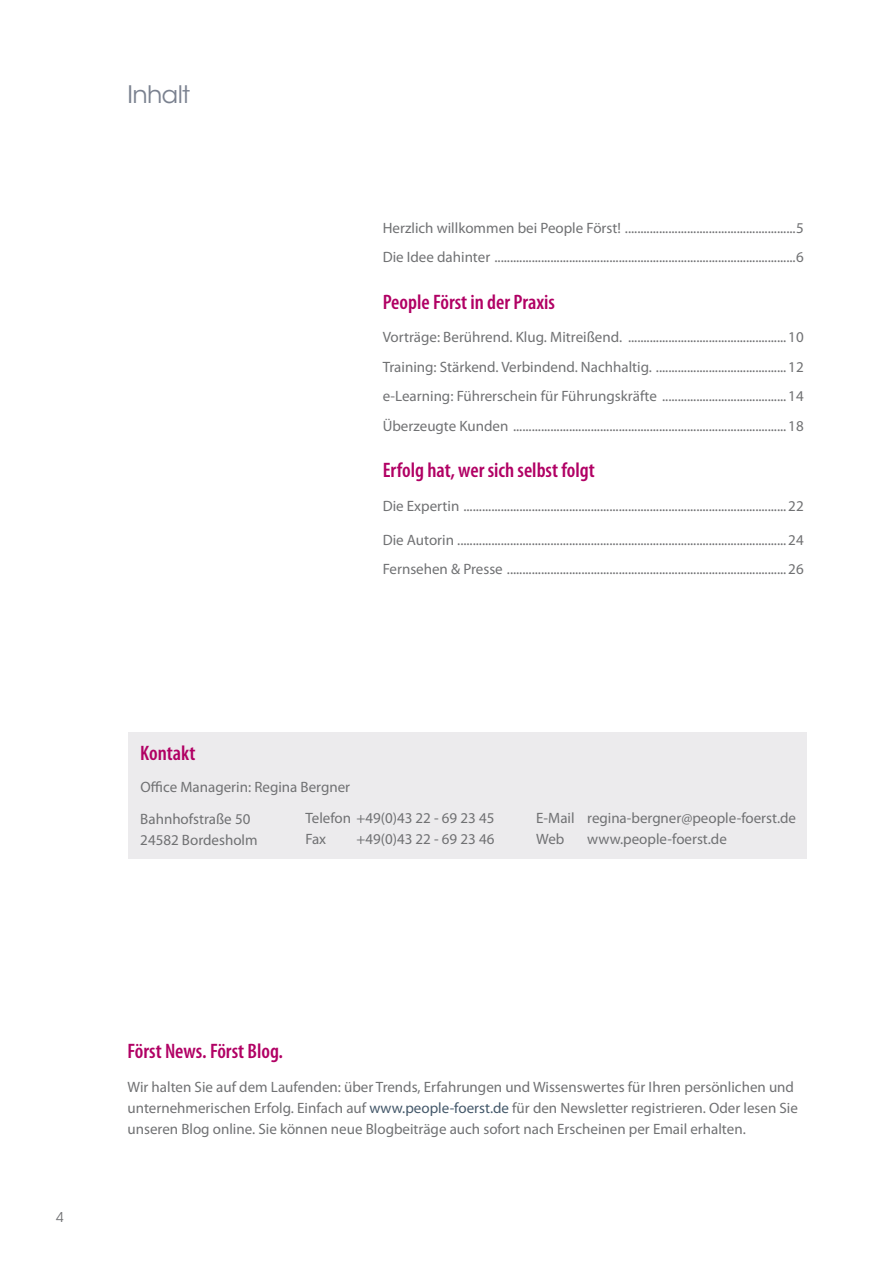
<style>
.page{position:relative;width:893px;height:1263px;background:#fff}
.page>*{position:absolute;margin:0;border:0;box-sizing:border-box;transform-origin:0 0}
.t1{font:24px "ITC Avant Garde Std";color:#7a818f}
.t2{font:600 condensed 21px "Myriad Pro";color:#b10064}
.t3{font:15px/21px "Myriad Pro";color:#707173}
.t4{font:13.5px "ITC Avant Garde Std";color:#707173}
.s1{color:#44586a}
</style>
<div class="page">
<div style="left:128px;top:732px;width:679px;height:126px;background:#ecebed"></div>
<h1 class="t1" style="left:128px;top:80px;width:64px">Inhalt</h1>
<p class="t3" style="left:383px;top:213px;width:422px;line-height:29.5px">Herzlich willkommen bei People Först! .......................................................5<br>Die Idee dahinter .................................................................................................6</p>
<h2 class="t2" style="left:383px;top:289px;width:174px">People Först in der Praxis</h2>
<p class="t3" style="left:383px;top:322px;width:422px;line-height:29.5px;text-align:justify">Vorträge: Berührend. Klug. Mitreißend. ...................................................10<br>Training: Stärkend. Verbindend. Nachhaltig. ..........................................12 e-Learning: Führerschein für Führungskräfte ........................................14<br>Überzeugte Kunden ........................................................................................18</p>
<h2 class="t2" style="left:383px;top:457px;width:213px">Erfolg hat, wer sich selbst folgt</h2>
<p class="t3" style="left:383px;top:495px;width:422px">Die Expertin ........................................................................................................22</p>
<p class="t3" style="left:383px;top:525px;width:422px;line-height:29.5px">Die Autorin ..........................................................................................................24<br>Fernsehen &amp; Presse ..........................................................................................26</p>
<h2 class="t2" style="left:140px;top:740px;width:57px">Kontakt</h2>
<p class="t3" style="left:140px;top:776px;width:211px">Office Managerin: Regina Bergner</p>
<p class="t3" style="left:140px;top:808px;width:119px">Bahnhofstraße 50<br>24582 Bordesholm</p>
<p class="t3" style="left:305px;top:808px;width:191px">Telefon +49(0)43 22 - 69 23 45<br>Fax</p>
<p class="t3" style="left:356px;top:829px;width:139px">+49(0)43 22 - 69 23 46</p>
<p class="t3" style="left:536px;top:808px;width:261px">E-Mail regina-bergner@people-foerst.de<br>Web</p>
<p class="t3" style="left:587px;top:829px;width:141px">www.people-foerst.de</p>
<p class="t4" style="left:56px;top:1209px;width:9px">4</p>
<h2 class="t2" style="left:128px;top:1038px;width:157px">Först News. Först Blog.</h2>
<p class="t3" style="left:128px;top:1076px;width:672px">Wir halten Sie auf dem Laufenden: über Trends, Erfahrungen und Wissenswertes für Ihren persönlichen und unternehmerischen Erfolg. Einfach auf <span class="s1">www.people-foerst.de</span> für den Newsletter registrieren. Oder lesen Sie unseren Blog online. Sie können neue Blogbeiträge auch sofort nach Erscheinen per Email erhalten.</p>
</div>
